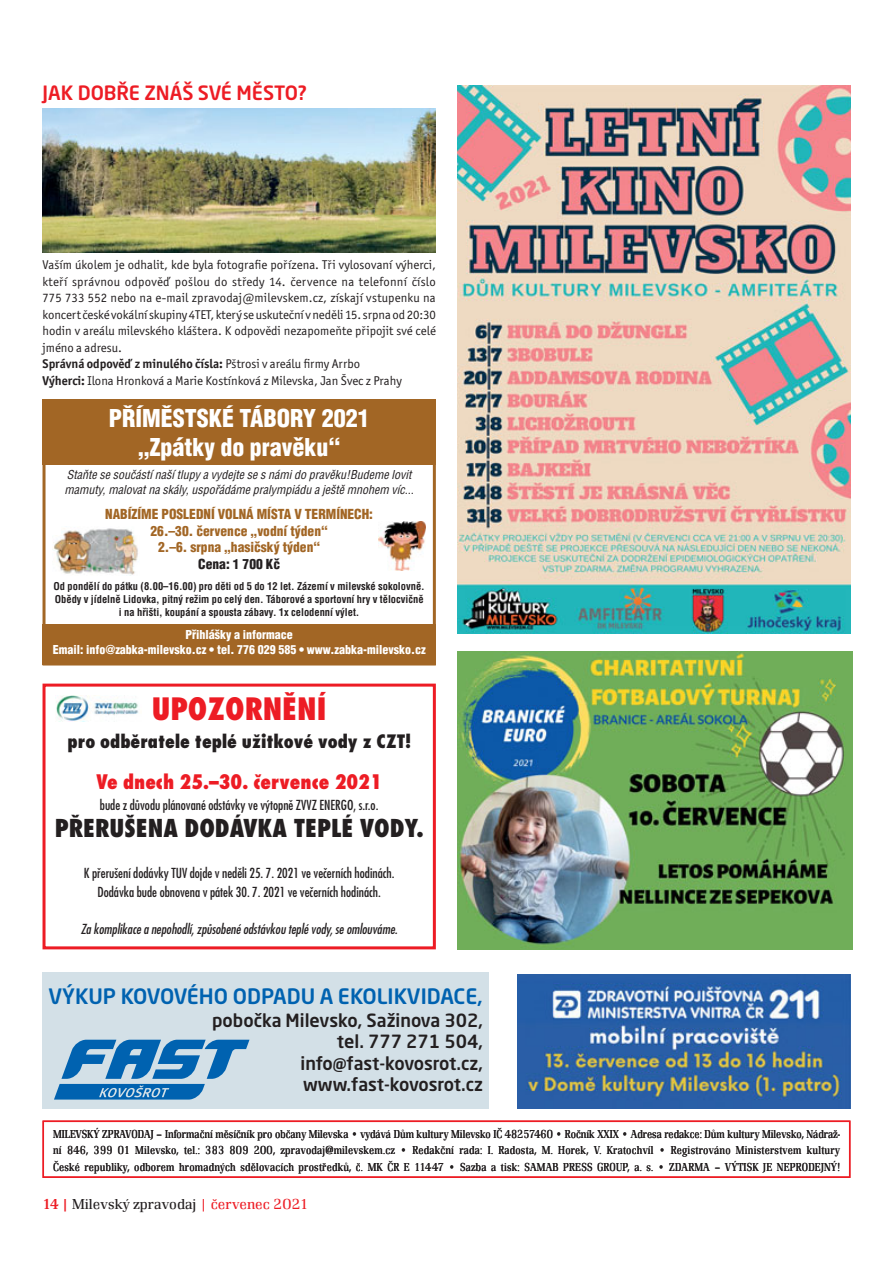
<style>
.page{position:relative;width:893px;height:1263px;background:#fff}
.page>*{position:absolute;margin:0;border:0;box-sizing:border-box;transform-origin:0 0}
.t1{font:800 condensed 30px "Futura CE";color:#ed1c24}
.t2{font:900 condensed 24px/29.1px "Helvetica CE";color:#fff;text-align:center}
.t3{font:800 condensed 24px "Futura CE";color:#231f20}
.t4{font:500 21px "Neo Sans Pro";color:#0062b0}
.t5{font:800 condensed 19.5px "Futura CE";color:#ed1c24}
.t6{font:500 19.5px "Neo Sans Pro";color:#ed1c24}
.t7{font:500 18px/21.6px "Neo Sans Pro";color:#231f20;text-align:right}
.t8{font:800 condensed 18px "Futura CE";color:#231f20}
.t9{font:300 15px "Renault TOT";color:#231f20}
.t10{font:condensed 13.5px/18.6px "Futura CE";color:#231f20;text-align:center}
.t11{font:900 condensed 13.5px/16.5px "Helvetica CE";color:#a26625;text-align:center}
.t12{font:italic condensed 13.5px "Futura CE";color:#231f20}
.t13{font:900 condensed 13.5px "Helvetica CE";color:#231f20}
.t14{font:12.75px/16.5px "Officina Sans Itc TOT";letter-spacing:.005em;color:#231f20}
.t15{font:300 12px/16.5px "Renault TOT";letter-spacing:.02em;color:#231f20;text-align:justify;scale:.85 1}
.t16{font:italic condensed 12px/14.7px "Helvetica CE";color:#231f20}
.t17{font:900 condensed 12px/14.7px "Helvetica CE";color:#fff;text-align:center}
.t18{font:700 condensed 10.5px/12.9px "Helvetica CE";color:#231f20;text-align:center}
.s1{font-weight:700}
.s2{font-weight:500;color:#ed1c24}
.s3{color:#ed1c24}
</style>
<div class="page">
<div style="left:43px;top:400px;width:393px;height:65px;background:#a26625"></div>
<div style="left:43px;top:624px;width:393px;height:41px;background:#a26625"></div>
<div style="left:43px;top:1120px;width:807px;height:58px;border:2px solid #ed1c24"></div>
<div style="left:43px;top:684px;width:393px;height:265px;border:3px solid #ed1c24"></div>
<img style="left:55px;top:696px;width:84px;height:25px">
<div style="left:43px;top:400px;width:393px;height:265px;border:3px solid #a26625"></div>
<img style="left:53px;top:528px;width:85px;height:48px">
<img style="left:378px;top:521px;width:48px;height:49px">
<img style="left:457px;top:85px;width:393px;height:549px">
<img style="left:457px;top:651px;width:395px;height:298px">
<div style="left:43px;top:972px;width:446px;height:136px;background:#d3e0e7"></div>
<svg style="left:54px;top:1040px;width:195px;height:59px"></svg>
<img style="left:517px;top:974px;width:333px;height:135px">
<img style="left:43px;top:108px;width:393px;height:145px">
<h3 class="t6" style="left:43px;top:82px;width:266px">JAK DOBŘE ZNÁŠ SVÉ MĚSTO?</h3>
<p class="t14" style="left:43px;top:258px;width:395px">Vaším úkolem je odhalit, kde byla fotografie pořízena. Tři vylosovaní výherci, kteří správnou odpověď pošlou do středy 14. července na telefonní číslo 775 733 552 nebo na e-mail zpravodaj@milevskem.cz, získají vstupenku na koncert české vokální skupiny 4TET, který se uskuteční v neděli 15. srpna od 20:30 hodin v areálu milevského kláštera. K odpovědi nezapomeňte připojit své celé jméno a adresu.<br><span class="s1">Správná odpověď z minulého čísla:</span> Pštrosi v areálu firmy Arrbo<br><span class="s1">Výherci:</span> Ilona Hronková a Marie Kostínková z Milevska, Jan Švec z Prahy</p>
<h2 class="t2" style="left:109px;top:405px;width:262px">PŘÍMĚSTSKÉ TÁBORY 2021 „Zpátky do pravěku“</h2>
<p class="t16" style="left:65px;top:468px;width:351px">Staňte se součástí naší tlupy a vydejte se s námi do pravěku!Budeme lovit mamuty, malovat na skály, uspořádáme pralympiádu a ještě mnohem víc...</p>
<p class="t11" style="left:105px;top:507px;width:269px">NABÍZÍME POSLEDNÍ VOLNÁ MÍSTA V TERMÍNECH:<br>26.–30. července „vodní týden“<br>2.–6. srpna „hasičský týden“</p>
<p class="t13" style="left:198px;top:559px;width:83px">Cena: 1 700 Kč</p>
<p class="t18" style="left:54px;top:580px;width:373px">Od pondělí do pátku (8.00–16.00) pro děti od 5 do 12 let. Zázemí v milevské sokolovně.<br>Obědy v jídelně Lidovka, pitný režim po celý den. Táborové a sportovní hry v tělocvičně i na hřišti, koupání a spousta zábavy. 1x celodenní výlet.</p>
<p class="t17" style="left:53px;top:629px;width:374px">Přihlášky a informace<br>Email: info@zabka-milevsko.cz • tel. 776 029 585 • www.zabka-milevsko.cz</p>
<h1 class="t1" style="left:152px;top:694px;width:176px">UPOZORNĚNÍ</h1>
<h3 class="t8" style="left:68px;top:733px;width:345px">pro odběratele teplé užitkové vody z CZT!</h3>
<h3 class="t5" style="left:97px;top:773px;width:287px">Ve dnech 25.–30. července 2021</h3>
<p class="t10" style="left:100px;top:797px;width:280px">bude z důvodu plánované odstávky ve výtopně ZVVZ ENERGO, s.r.o.</p>
<h2 class="t3" style="left:55px;top:816px;width:370px">PŘERUŠENA DODÁVKA TEPLÉ VODY.</h2>
<p class="t10" style="left:84px;top:865px;width:312px">K přerušení dodávky TUV dojde v neděli 25. 7. 2021 ve večerních hodinách.<br>Dodávka bude obnovena v pátek 30. 7. 2021 ve večerních hodinách.</p>
<p class="t12" style="left:81px;top:922px;width:318px">Za komplikace a nepohodlí, způsobené odstávkou teplé vody, se omlouváme.</p>
<h3 class="t4" style="left:49px;top:984px;width:436px">VÝKUP KOVOVÉHO ODPADU A EKOLIKVIDACE,</h3>
<h3 class="t7" style="left:212px;top:1009px;width:272px">pobočka Milevsko, Sažinova 302, tel. 777 271 504, info@fast-kovosrot.cz, www.fast-kovosrot.cz</h3>
<p class="t15" style="left:53px;top:1127px;width:927px">MILEVSKÝ ZPRAVODAJ – Informační měsíčník pro občany Milevska • vydává Dům kultury Milevsko IČ 48257460 • Ročník XXIX • Adresa redakce: Dům kultury Milevsko, Nádraž - ní 846, 399 01 Milevsko, tel.: 383 809 200, zpravodaj@milevskem.cz • Redakční rada: I. Radosta, M. Horek, V. Kratochvíl • Registrováno Ministerstvem kultury České republiky, odborem hromadných sdělovacích prostředků, č. MK ČR E 11447 • Sazba a tisk: SAMAB PRESS GROUP, a. s. • ZDARMA – VÝTISK JE NEPRODEJNÝ!</p>
<p class="t9" style="left:43px;top:1199px;width:267px"><span class="s2">14 |</span> Milevský zpravodaj <span class="s3">| červenec 2021</span></p>
</div>
